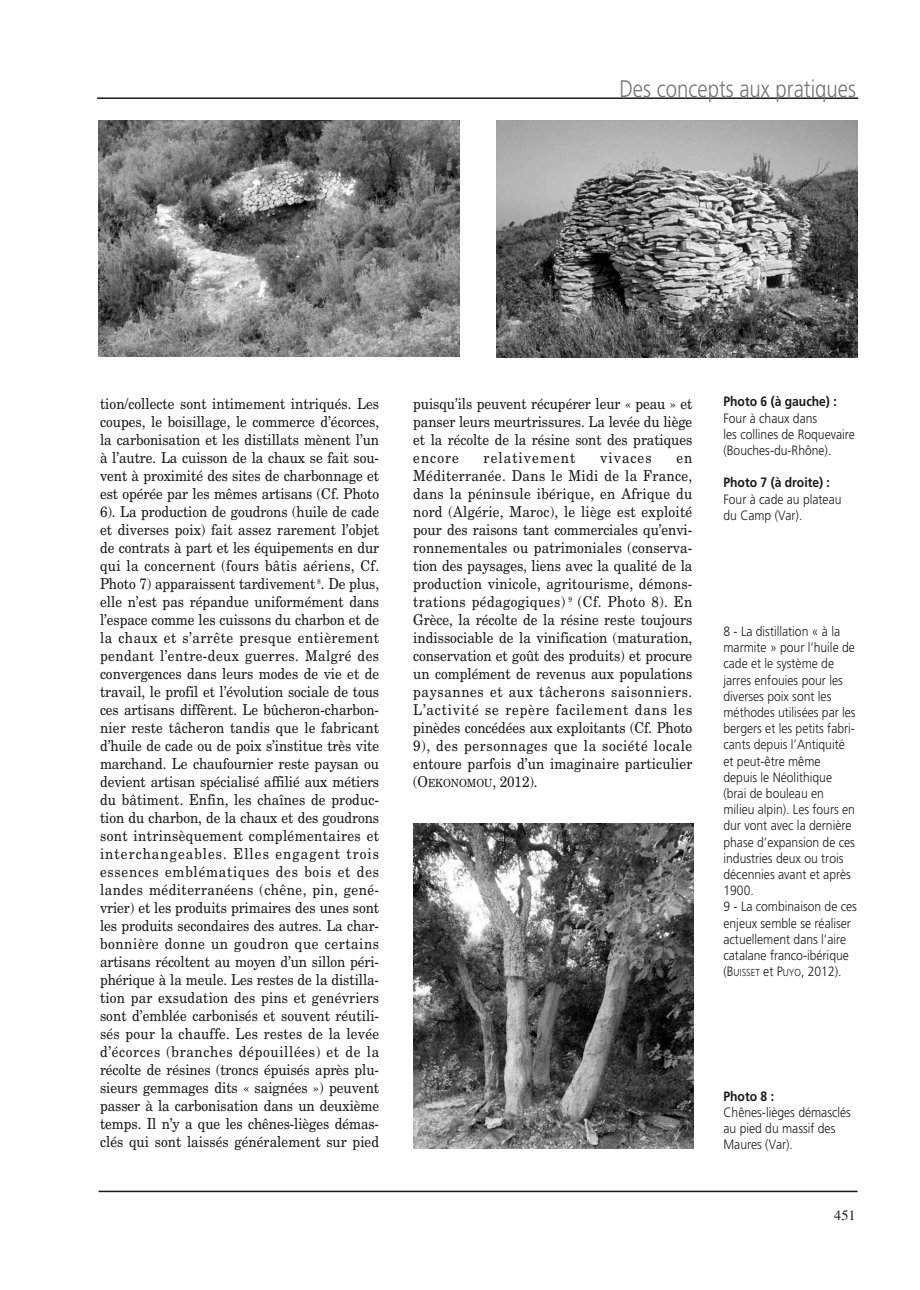
<style>
.page{position:relative;width:920px;height:1290px;background:#fff}
.page>*{position:absolute;margin:0;border:0;box-sizing:border-box;transform-origin:0 0}
.t1{font:300 24px "Frutiger";color:#757575;scale:.85 1}
.t2{font:15px/18px "New Century Schlbk";letter-spacing:.005em;color:#191919;text-align:justify;scale:.9 1}
.t3{font:15px "New Century Schlbk";letter-spacing:.08em;color:#191919;scale:.9 1}
.t4{font:14.25px "Times";color:#191919}
.t5{font:300 13.5px/16.2px "Frutiger";color:#191919;scale:.9 1}
.t6{font:700 13.5px "Frutiger";color:#191919;scale:.9 1}
.s1{font-size:11.25px}
.s2{font-size:10.2px}
</style>
<div class="page">
<hr style="left:99px;top:1191px;width:758px;height:1px;background:#191919">
<hr style="left:97px;top:97px;width:761px;height:2px;background:#191919">
<img style="left:99px;top:120px;width:361px;height:237px">
<img style="left:496px;top:120px;width:361px;height:237px">
<img style="left:413px;top:823px;width:281px;height:326px">
<h1 class="t1" style="left:619px;top:75px;width:280px">Des concepts aux pratiques</h1>
<p class="t2" style="left:100px;top:395px;width:312px">tion/collecte sont intimement intriqués. Les coupes, le boisillage, le commerce d’écorces, la carbonisation et les distillats mènent l’un à l’autre. La cuisson de la chaux se fait sou&shy;vent à proximité des sites de charbonnage et est opérée par les mêmes artisans (Cf. Photo 6). La production de goudrons (huile de cade et diverses poix) fait assez rarement l’objet de contrats à part et les équipements en dur qui la concernent (fours bâtis aériens, Cf.<br>Photo 7) apparaissent tardivement <sup>8</sup>. De plus, elle n’est pas répandue uniformément dans l’espace comme les cuissons du charbon et de la chaux et s’arrête presque entièrement pendant l’entre-deux guerres. Malgré des convergences dans leurs modes de vie et de travail, le profil et l’évolution sociale de tous ces artisans diffèrent. Le bûcheron-charbon&shy;nier reste tâcheron tandis que le fabricant d’huile de cade ou de poix s’institue très vite marchand. Le chaufournier reste paysan ou devient artisan spécialisé affilié aux métiers du bâtiment. Enfin, les chaînes de produc&shy;tion du charbon, de la chaux et des goudrons sont intrinsèquement complémentaires et interchangeables. Elles engagent trois essences emblématiques des bois et des landes méditerranéens (chêne, pin, gené&shy;vrier) et les produits primaires des unes sont les produits secondaires des autres. La char&shy;bonnière donne un goudron que certains artisans récoltent au moyen d’un sillon péri&shy;phérique à la meule. Les restes de la distilla&shy;tion par exsudation des pins et genévriers sont d’emblée carbonisés et souvent réutili&shy;sés pour la chauffe. Les restes de la levée d’écorces (branches dépouillées) et de la récolte de résines (troncs épuisés après plu&shy;sieurs gemmages dits « saignées ») peuvent passer à la carbonisation dans un deuxième temps. Il n’y a que les chênes-lièges démas&shy;clés qui sont laissés généralement sur pied</p>
<p class="t2" style="left:413px;top:395px;width:312px">puisqu’ils peuvent récupérer leur « peau » et panser leurs meurtrissures. La levée du liège et la récolte de la résine sont des pratiques encore</p>
<p class="t3" style="left:484px;top:449px;width:104px">relativement</p>
<p class="t3" style="left:600px;top:449px;width:59px">vivaces</p>
<p class="t2" style="left:413px;top:449px;width:312px;text-indent:263px">en Méditerranée. Dans le Midi de la France, dans la péninsule ibérique, en Afrique du nord (Algérie, Maroc), le liège est exploité pour des raisons tant commerciales qu’envi&shy;ronnementales ou patrimoniales (conserva&shy;tion des paysages, liens avec la qualité de la production vinicole, agritourisme, démons&shy;trations pédagogiques) <sup>9</sup> (Cf. Photo 8). En Grèce, la récolte de la résine reste toujours indissociable de la vinification (maturation, conservation et goût des produits) et procure un complément de revenus aux populations paysannes et aux tâcherons saisonniers.<br>L’activité se repère facilement dans les pinèdes concédées aux exploitants (Cf. Photo 9), des personnages que la société locale entoure parfois d’un imaginaire particulier (O<span class="s1">EKONOMOU</span>, 2012).</p>
<p class="t6" style="left:723px;top:394px;width:127px">Photo 6 (à gauche) :</p>
<p class="t5" style="left:723px;top:410px;width:148px">Four à chaux dans<br>les collines de Roquevaire (Bouches-du-Rhône).</p>
<p class="t6" style="left:723px;top:475px;width:120px">Photo 7 (à droite) :</p>
<p class="t5" style="left:723px;top:491px;width:133px">Four à cade au plateau du Camp (Var).</p>
<p class="t5" style="left:723px;top:623px;width:150px">8 - La distillation « à la marmite » pour l’huile de cade et le système de jarres enfouies pour les diverses poix sont les méthodes utilisées par les bergers et les petits fabri&shy;cants depuis l’Antiquité et peut-être même depuis le Néolithique (brai de bouleau en milieu alpin). Les fours en dur vont avec la dernière phase d’expansion de ces industries deux ou trois décennies avant et après<br>1900.<br>9 - La combinaison de ces enjeux semble se réaliser actuellement dans l’aire catalane franco-ibérique (B<span class="s2">UISSET</span> et P<span class="s2">UYO</span>, 2012).</p>
<p class="t6" style="left:723px;top:1088px;width:58px">Photo 8 :</p>
<p class="t5" style="left:723px;top:1104px;width:143px">Chênes-lièges démasclés au pied du massif des<br>Maures (Var).</p>
<p class="t4" style="left:834px;top:1202px;width:23px">451</p>
</div>
